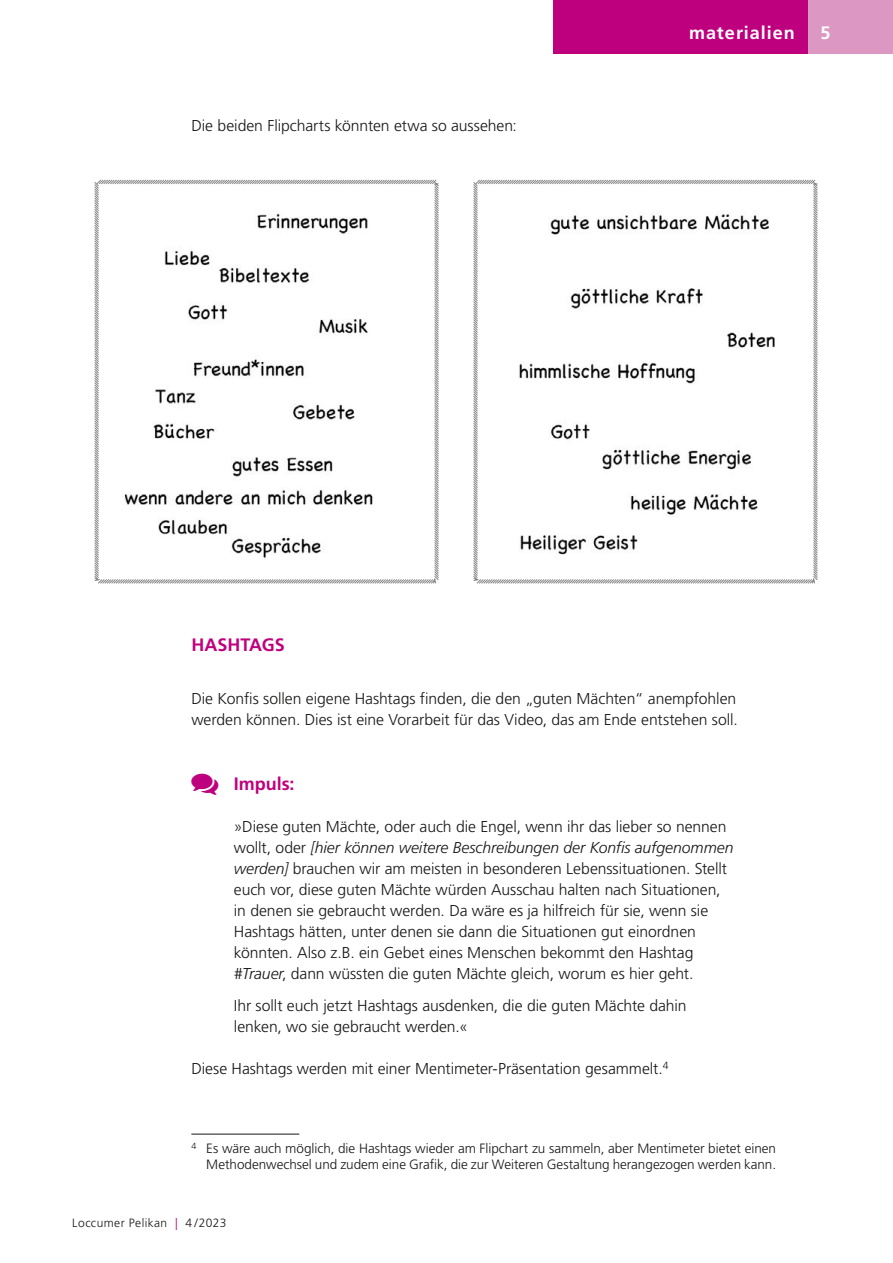
<style>
.page{position:relative;width:893px;height:1263px;background:#fff}
.page>*{position:absolute;margin:0;border:0;box-sizing:border-box;transform-origin:0 0}
.t1{font:700 18px "Frutiger LT Pro";color:#bf007e}
.t2{font:700 18px "Frutiger LT Pro";letter-spacing:.055em;color:#fff}
.t3{font:300 15.75px/21px "Frutiger LT Pro";letter-spacing:-.005em;color:#181716}
.t4{font:300 13.5px/16.2px "Frutiger LT Pro";letter-spacing:-.005em;color:#181716;text-align:right}
.t5{font:300 12px "Frutiger LT Pro";letter-spacing:.035em;color:#181716}
.s1{font-style:italic}
.s2{color:#bf007e}
</style>
<div class="page">
<div style="left:553px;top:0;width:259px;height:54px;background:#bf007e"></div>
<div style="left:808px;top:0;width:85px;height:54px;background:#dc98c3"></div>
<hr style="left:191px;top:1134px;width:108px;height:1px;background:#181716">
<svg style="left:94px;top:179px;width:345px;height:405px"></svg>
<svg style="left:473px;top:179px;width:345px;height:405px"></svg>
<p class="t3" style="left:191px;top:115px;width:327px">Die beiden Flipcharts könnten etwa so aussehen:</p>
<p class="t2" style="left:689px;top:22px;width:107px">materialien</p>
<p class="t2" style="left:820px;top:22px;width:12px">5</p>
<p class="t1" style="left:191px;top:634px;width:95px">HASHTAGS</p>
<p class="t3" style="left:191px;top:688px;width:548px">Die Konfis sollen eigene Hashtags finden, die den „guten Mächten“ anempfohlen werden können. Dies ist eine Vorarbeit für das Video, das am Ende entstehen soll.</p>
<p class="t1" style="left:234px;top:773px;width:62px">Impuls:</p>
<p class="t3" style="left:234px;top:816px;width:501px">»Diese guten Mächte, oder auch die Engel, wenn ihr das lieber so nennen wollt, oder <span class="s1">[hier können weitere Beschreibungen der Konfis aufgenommen werden]</span> brauchen wir am meisten in besonderen Lebenssituationen. Stellt euch vor, diese guten Mächte würden Ausschau halten nach Situationen, in denen sie gebraucht werden. Da wäre es ja hilfreich für sie, wenn sie Hashtags hätten, unter denen sie dann die Situationen gut einordnen könnten. Also z.B. ein Gebet eines Menschen bekommt den Hashtag <span class="s1">#Trauer</span>, dann wüssten die guten Mächte gleich, worum es hier geht.</p>
<p class="t3" style="left:234px;top:995px;width:454px">Ihr sollt euch jetzt Hashtags ausdenken, die die guten Mächte dahin lenken, wo sie gebraucht werden.«</p>
<p class="t3" style="left:191px;top:1058px;width:479px">Diese Hashtags werden mit einer Mentimeter-Präsentation gesammelt.<sup>4</sup></p>
<p class="t4" style="left:191px;top:1140px;width:586px"><sup>4</sup> Es wäre auch möglich, die Hashtags wieder am Flipchart zu sammeln, aber Mentimeter bietet einen<br>Methodenwechsel und zudem eine Grafik, die zur Weiteren Gestaltung herangezogen werden kann.</p>
<p class="t5" style="left:72px;top:1215px;width:156px">Loccumer Pelikan <span class="s2">|</span> 4 /2023</p>
</div>
